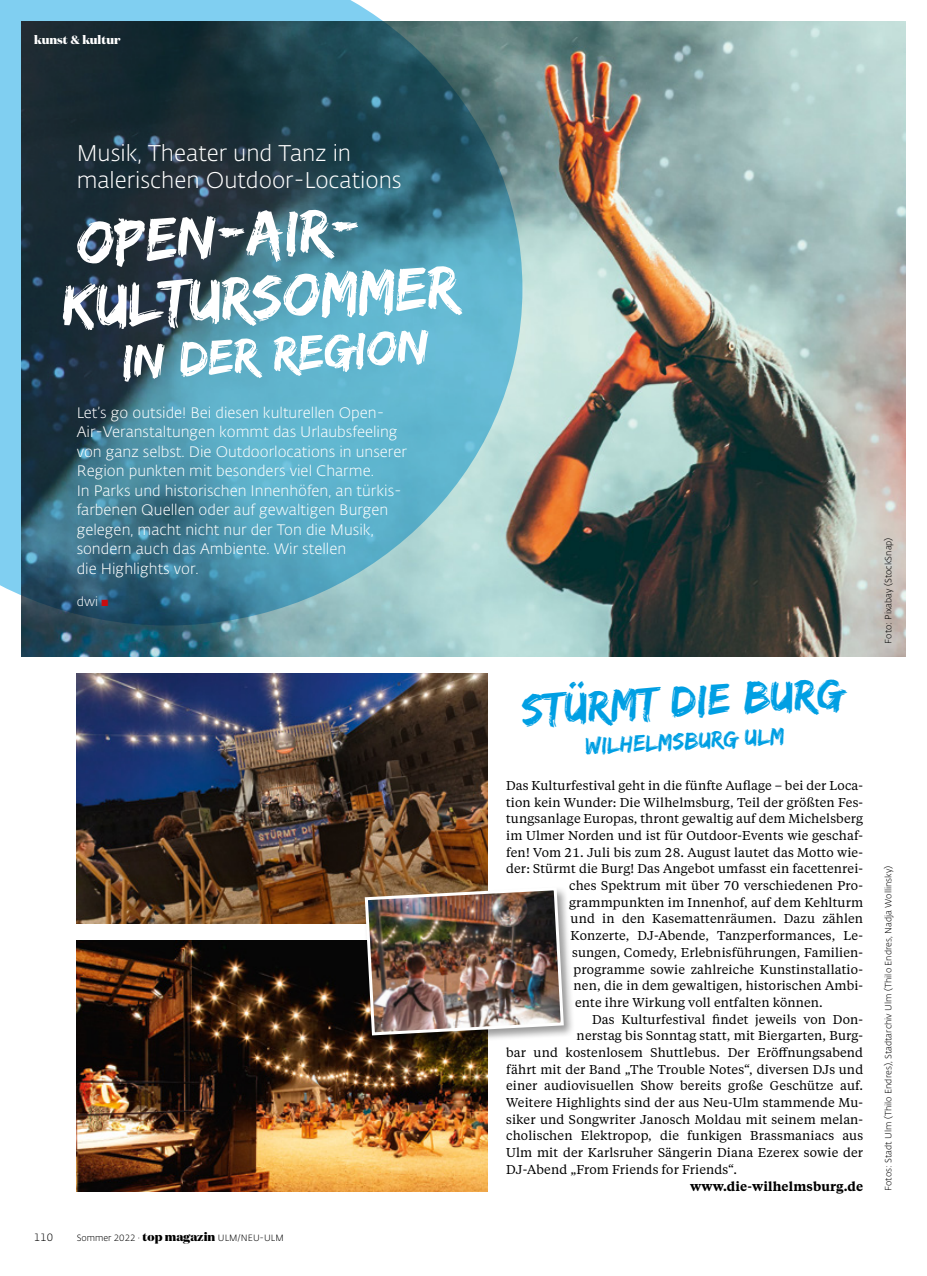
<style>
.page{position:relative;width:927px;height:1276px;background:#fff}
.page>*{position:absolute;margin:0;border:0;box-sizing:border-box;transform-origin:0 0}
.t1{font:63px/63px "Edo SZ";color:#fff}
.t2{font:51px "Edo SZ";color:#fff}
.t3{font:45px "Edo SZ";color:#009fe3}
.t4{font:24px "Edo SZ";color:#009fe3}
.t5{font:300 22.5px/27px "Fedra Sans Alt Std";color:#fff}
.t6{font:300 15px/19.5px "Fedra Sans Alt Std";color:#fff}
.t7{font:12.75px "Tiempos Text";letter-spacing:.01em;color:#000}
.t8{font:600 12.75px "Tiempos Text";letter-spacing:.01em;color:#000}
.t9{font:300 12.75px "Fedra Sans Alt Std";color:#fff}
.t10{font:800 12px "Domaine Display";color:#fff}
.t11{font:300 10.5px "Fedra Sans Alt Std";color:#000}
.t12{font:300 9px "Fedra Sans Alt Std";color:#000}
.s1{color:#c90c0f}
.s2{font-family:"Domaine Display";font-weight:800;font-size:12px}
</style>
<div class="page">
<img style="left:77px;top:940px;width:411px;height:251px">
<img style="left:77px;top:673px;width:411px;height:250px">
<img style="left:21px;top:21px;width:885px;height:635px">
<svg style="left:0;top:0;width:522px;height:625px;background:#4a7d8e"></svg>
<div style="left:363px;top:885px;width:212px;height:161px;background:#000;opacity:.4"></div>
<img style="left:363px;top:885px;width:202px;height:152px">
<p class="t10" style="left:34px;top:31px;width:88px">kunst &amp; kultur</p>
<h3 class="t5" style="left:77px;top:140px;width:327px">Musik, Theater und Tanz in malerischen Outdoor-Locations</h3>
<h1 class="t1" style="left:57px;top:211px;width:398px;rotate:-3deg">Open-Air-<br>Kultursommer</h1>
<h2 class="t2" style="left:120px;top:332px;width:310px;rotate:-3deg">in der Region</h2>
<p class="t6" style="left:77px;top:403px;width:332px">Let’s go outside! Bei diesen kulturellen Open-Air-Veranstaltungen kommt das Urlaubsfeeling von ganz selbst. Die Outdoorlocations in unserer Region punkten mit besonders viel Charme.<br>In Parks und historischen Innenhöfen, an türkis&shy;farbenen Quellen oder auf gewaltigen Burgen gelegen, macht nicht nur der Ton die Musik, sondern auch das Ambiente. Wir stellen<br>die Highlights vor.</p>
<p class="t9" style="left:77px;top:594px;width:33px">dwi <span class="s1">■</span></p>
<p class="t11" style="left:34px;top:1230px;width:20px">110</p>
<p class="t12" style="left:77px;top:1232px;width:209px">Sommer 2022 · <span class="s2">top magazin</span> ULM/NEU-ULM</p>
<h3 class="t3" style="left:520px;top:683px;width:324px;rotate:-3deg">STÜRMT DIE BURG</h3>
<h3 class="t4" style="left:585px;top:732px;width:201px;rotate:-3deg">WILHELMSBURG ULM</h3>
<p class="t7" style="left:506px;top:777px;width:359px">Das Kulturfestival geht in die fünfte Auflage – bei der Loca-</p>
<p class="t7" style="left:506px;top:793px;width:359px">tion kein Wunder: Die Wilhelmsburg, Teil der größten Fes-</p>
<p class="t7" style="left:506px;top:810px;width:359px">tungsanlage Europas, thront gewaltig auf dem Michelsberg</p>
<p class="t7" style="left:506px;top:827px;width:359px">im Ulmer Norden und ist für Outdoor-Events wie geschaf-</p>
<p class="t7" style="left:506px;top:843px;width:359px">fen! Vom 21. Juli bis zum 28. August lautet das Motto wie-</p>
<p class="t7" style="left:506px;top:860px;width:359px">der: Stürmt die Burg! Das Angebot umfasst ein facettenrei-</p>
<p class="t7" style="left:569px;top:877px;width:296px">ches Spektrum mit über 70 verschiedenen Pro-</p>
<p class="t7" style="left:569px;top:893px;width:295px">grammpunkten im Innenhof, auf dem Kehlturm</p>
<p class="t7" style="left:571px;top:910px;width:294px">und in den Kasemattenräumen. Dazu zählen</p>
<p class="t7" style="left:571px;top:927px;width:294px">Konzerte, DJ-Abende, Tanzperformances, Le-</p>
<p class="t7" style="left:572px;top:943px;width:293px">sungen, Comedy, Erlebnisführungen, Familien-</p>
<p class="t7" style="left:574px;top:960px;width:291px">programme sowie zahlreiche Kunstinstallatio-</p>
<p class="t7" style="left:574px;top:977px;width:291px">nen, die in dem gewaltigen, historischen Ambi-</p>
<p class="t7" style="left:575px;top:993px;width:249px">ente ihre Wirkung voll entfalten können.</p>
<p class="t7" style="left:592px;top:1010px;width:273px">Das Kulturfestival findet jeweils von Don-</p>
<p class="t7" style="left:577px;top:1027px;width:288px">nerstag bis Sonntag statt, mit Biergarten, Burg-</p>
<p class="t7" style="left:506px;top:1044px;width:358px">bar und kostenlosem Shuttlebus. Der Eröffnungsabend</p>
<p class="t7" style="left:506px;top:1060px;width:359px">fährt mit der Band „The Trouble Notes“, diversen DJs und</p>
<p class="t7" style="left:506px;top:1077px;width:359px">einer audiovisuellen Show bereits große Geschütze auf.</p>
<p class="t7" style="left:506px;top:1094px;width:359px">Weitere Highlights sind der aus Neu-Ulm stammende Mu-</p>
<p class="t7" style="left:506px;top:1110px;width:359px">siker und Songwriter Janosch Moldau mit seinem melan-</p>
<p class="t7" style="left:506px;top:1127px;width:359px">cholischen Elektropop, die funkigen Brassmaniacs aus</p>
<p class="t7" style="left:506px;top:1144px;width:359px">Ulm mit der Karlsruher Sängerin Diana Ezerex sowie der</p>
<p class="t7" style="left:506px;top:1160px;width:232px">DJ-Abend „From Friends for Friends“.</p>
<p class="t8" style="left:690px;top:1177px;width:174px">www.die-wilhelmsburg.de</p>
<p class="t12" style="left:883px;top:644px;width:108px;rotate:-90deg">Foto: Pixabay (StockSnap)</p>
<p class="t12" style="left:883px;top:1190px;width:327px;rotate:-90deg">Fotos: Stadt Ulm (Thilo Endres), Stadtarchiv Ulm (Thilo Endres, Nadja Wollinsky)</p>
</div>
